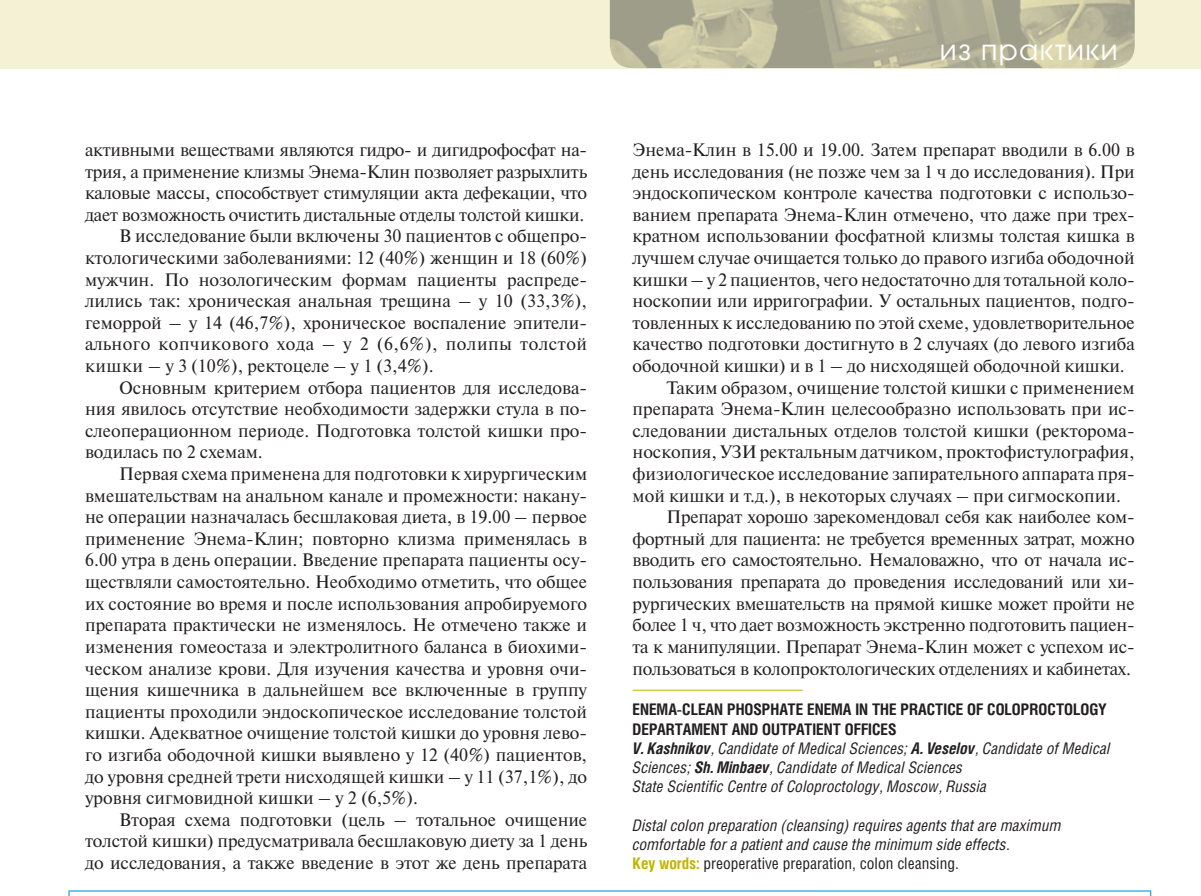
<style>
.page{position:relative;width:1201px;height:896px;background:#fff}
.page>*{position:absolute;margin:0;border:0;box-sizing:border-box;transform-origin:0 0}
.t1{font:28px "Avant Garde Gothic C";letter-spacing:.05em;color:#fff}
.t2{font:18px "Newton C";color:#231f20}
.t3{font:18px "Newton C";letter-spacing:.03em;color:#231f20}
.t4{font:italic 16px/19.2px "Helios Cond";color:#231f20}
.s1{font-weight:700;font-style:normal}
.s2{font-weight:700}
.s3{font-weight:700;font-style:normal;color:#c1b400}
.s4{font-style:normal}
</style>
<div class="page">
<div style="left:0;top:0;width:1200px;height:68px;background:#f5f1d5"></div>
<img style="left:609px;top:0;width:525px;height:68px">
<hr style="left:632px;top:690px;width:170px;height:1px;background:#c1b400">
<svg style="left:68px;top:890px;width:1083px;height:6px"></svg>
<p class="t2" style="left:85px;top:143px;width:503px">активными веществами являются гидро- и дигидрофосфат на-</p>
<p class="t2" style="left:85px;top:165px;width:503px">трия, а применение клизмы Энема-Клин позволяет разрыхлить</p>
<p class="t2" style="left:85px;top:186px;width:503px">каловые массы, способствует стимуляции акта дефекации, что</p>
<p class="t2" style="left:85px;top:208px;width:500px">дает возможность очистить дистальные отделы толстой кишки.</p>
<p class="t2" style="left:119px;top:230px;width:469px">В исследование были включены 30 пациентов с общепро-</p>
<p class="t2" style="left:85px;top:251px;width:503px">ктологическими заболеваниями: 12 (40%) женщин и 18 (60%)</p>
<p class="t2" style="left:85px;top:273px;width:503px">мужчин. По нозологическим формам пациенты распреде-</p>
<p class="t2" style="left:85px;top:294px;width:503px">лились так: хроническая анальная трещина – у 10 (33,3%),</p>
<p class="t2" style="left:85px;top:316px;width:503px">геморрой – у 14 (46,7%), хроническое воспаление эпители-</p>
<p class="t3" style="left:85px;top:338px;width:503px">ального копчикового хода – у 2 (6,6%), полипы толстой</p>
<p class="t2" style="left:85px;top:359px;width:350px">кишки – у 3 (10%), ректоцеле – у 1 (3,4%).</p>
<p class="t2" style="left:119px;top:381px;width:469px">Основным критерием отбора пациентов для исследова-</p>
<p class="t2" style="left:85px;top:402px;width:503px">ния явилось отсутствие необходимости задержки стула в по-</p>
<p class="t2" style="left:85px;top:424px;width:503px">слеоперационном периоде. Подготовка толстой кишки про-</p>
<p class="t2" style="left:85px;top:446px;width:179px">водилась по 2 схемам.</p>
<p class="t2" style="left:119px;top:467px;width:469px">Первая схема применена для подготовки к хирургическим</p>
<p class="t2" style="left:85px;top:489px;width:503px">вмешательствам на анальном канале и промежности: накану-</p>
<p class="t2" style="left:85px;top:510px;width:503px">не операции назначалась бесшлаковая диета, в 19.00 – первое</p>
<p class="t2" style="left:85px;top:532px;width:503px">применение Энема-Клин; повторно клизма применялась в</p>
<p class="t2" style="left:85px;top:554px;width:503px">6.00 утра в день операции. Введение препарата пациенты осу-</p>
<p class="t2" style="left:85px;top:575px;width:503px">ществляли самостоятельно. Необходимо отметить, что общее</p>
<p class="t2" style="left:85px;top:597px;width:503px">их состояние во время и после использования апробируемого</p>
<p class="t2" style="left:85px;top:618px;width:503px">препарата практически не изменялось. Не отмечено также и</p>
<p class="t2" style="left:85px;top:640px;width:503px">изменения гомеостаза и электролитного баланса в биохими-</p>
<p class="t2" style="left:85px;top:662px;width:503px">ческом анализе крови. Для изучения качества и уровня очи-</p>
<p class="t2" style="left:85px;top:683px;width:503px">щения кишечника в дальнейшем все включенные в группу</p>
<p class="t2" style="left:85px;top:705px;width:503px">пациенты проходили эндоскопическое исследование толстой</p>
<p class="t2" style="left:85px;top:726px;width:503px">кишки. Адекватное очищение толстой кишки до уровня лево-</p>
<p class="t2" style="left:85px;top:748px;width:503px">го изгиба ободочной кишки выявлено у 12 (40%) пациентов,</p>
<p class="t2" style="left:85px;top:770px;width:503px">до уровня средней трети нисходящей кишки – у 11 (37,1%), до</p>
<p class="t2" style="left:85px;top:791px;width:334px">уровня сигмовидной кишки – у 2 (6,5%).</p>
<p class="t2" style="left:119px;top:813px;width:469px">Вторая схема подготовки (цель – тотальное очищение</p>
<p class="t2" style="left:85px;top:834px;width:503px">толстой кишки) предусматривала бесшлаковую диету за 1 день</p>
<p class="t2" style="left:85px;top:856px;width:503px">до исследования, а также введение в этот же день препарата</p>
<h1 class="t1" style="left:939px;top:36px;width:179px">из практики</h1>
<p class="t2" style="left:632px;top:143px;width:503px">Энема-Клин в 15.00 и 19.00. Затем препарат вводили в 6.00 в</p>
<p class="t2" style="left:632px;top:165px;width:503px">день исследования (не позже чем за 1 ч до исследования). При</p>
<p class="t2" style="left:632px;top:186px;width:503px">эндоскопическом контроле качества подготовки с использо-</p>
<p class="t2" style="left:632px;top:208px;width:503px">ванием препарата Энема-Клин отмечено, что даже при трех-</p>
<p class="t2" style="left:632px;top:230px;width:503px">кратном использовании фосфатной клизмы толстая кишка в</p>
<p class="t2" style="left:632px;top:251px;width:503px">лучшем случае очищается только до правого изгиба ободочной</p>
<p class="t2" style="left:632px;top:273px;width:503px">кишки – у 2 пациентов, чего недостаточно для тотальной коло-</p>
<p class="t2" style="left:632px;top:294px;width:503px">носкопии или ирригографии. У остальных пациентов, подго-</p>
<p class="t2" style="left:632px;top:316px;width:503px">товленных к исследованию по этой схеме, удовлетворительное</p>
<p class="t2" style="left:632px;top:338px;width:503px">качество подготовки достигнуто в 2 случаях (до левого изгиба</p>
<p class="t2" style="left:632px;top:359px;width:494px">ободочной кишки) и в 1 – до нисходящей ободочной кишки.</p>
<p class="t2" style="left:666px;top:381px;width:469px">Таким образом, очищение толстой кишки с применением</p>
<p class="t2" style="left:632px;top:402px;width:503px">препарата Энема-Клин целесообразно использовать при ис-</p>
<p class="t2" style="left:632px;top:424px;width:503px">следовании дистальных отделов толстой кишки (ректорома-</p>
<p class="t2" style="left:632px;top:446px;width:503px">носкопия, УЗИ ректальным датчиком, проктофистулография,</p>
<p class="t2" style="left:632px;top:467px;width:503px">физиологическое исследование запирательного аппарата пря-</p>
<p class="t2" style="left:632px;top:489px;width:490px">мой кишки и т.д.), в некоторых случаях – при сигмоскопии.</p>
<p class="t2" style="left:666px;top:510px;width:469px">Препарат хорошо зарекомендовал себя как наиболее ком-</p>
<p class="t2" style="left:632px;top:532px;width:503px">фортный для пациента: не требуется временных затрат, можно</p>
<p class="t2" style="left:632px;top:554px;width:503px">вводить его самостоятельно. Немаловажно, что от начала ис-</p>
<p class="t2" style="left:632px;top:575px;width:503px">пользования препарата до проведения исследований или хи-</p>
<p class="t2" style="left:632px;top:597px;width:503px">рургических вмешательств на прямой кишке может пройти не</p>
<p class="t2" style="left:632px;top:618px;width:503px">более 1 ч, что дает возможность экстренно подготовить пациен-</p>
<p class="t2" style="left:632px;top:640px;width:503px">та к манипуляции. Препарат Энема-Клин может с успехом ис-</p>
<p class="t2" style="left:632px;top:662px;width:500px">пользоваться в колопроктологических отделениях и кабинетах.</p>
<p class="t4" style="left:632px;top:702px;width:479px"><span class="s1">ENEMA-CLEAN PHOSPHATE ENEMA IN THE PRACTICE OF COLOPROCTOLOGY DEPARTАMENT AND OUTPATIENT OFFICES<br></span><span class="s2">V. Kashnikov</span>, Candidate of Medical Sciences; <span class="s2">A. Veselov</span>, Candidate of Medical Sciences; <span class="s2">Sh. Minbaev</span>, Candidate of Medical Sciences<br>State Scientific Centre of Coloproctology, Moscow, Russia</p>
<p class="t4" style="left:632px;top:817px;width:430px">Distal colon preparation (cleansing) requires agents that are maximum comfortable for a patient and cause the minimum side effects.<br><span class="s3">Key words:</span> <span class="s4">preoperative preparation, colon cleansing.</span></p>
</div>
